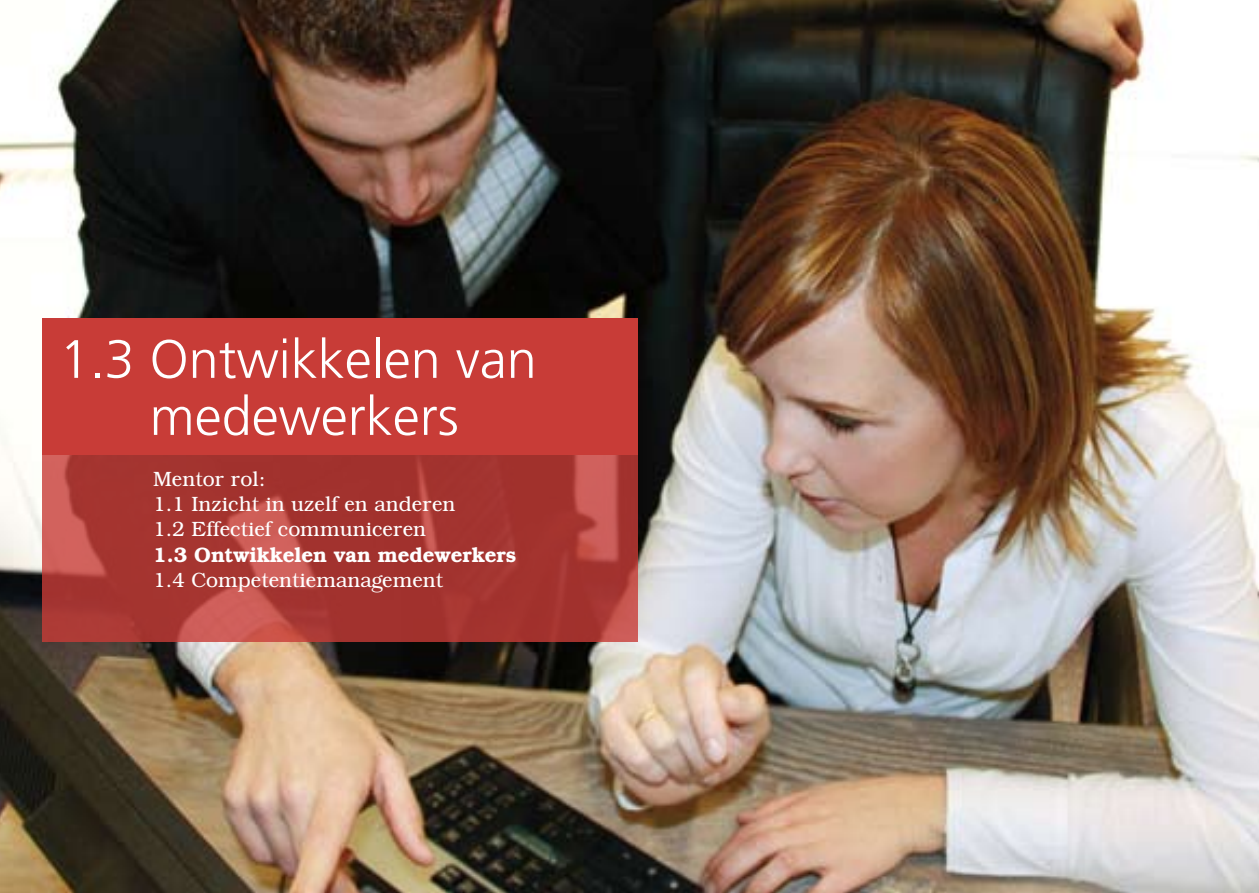
<style>
.page{position:relative;width:1259px;height:893px;background:#fff}
.page>*{position:absolute;margin:0;border:0;box-sizing:border-box;transform-origin:0 0}
.t1{font:300 54px/57px "Frutiger";color:#fff;text-align:center}
.t2{font:300 21px/25.2px "Bookman IT Cby BT";color:#fff}
.t3{font:600 21px "Bookman IT Cby BT";color:#fff}
</style>
<div class="page">
<img style="left:0;top:0;width:1259px;height:893px">
<div style="left:43px;top:318px;width:595px;height:136px;background:#c83c37"></div>
<svg style="left:43px;top:454px;width:595px;height:187px;background:#ab3b36"></svg>
<h1 class="t1" style="left:60px;top:331px;width:479px">1.3 Ontwikkelen van medewerkers</h1>
<p class="t2" style="left:153px;top:466px;width:304px">Mentor rol:<br>1.1 Inzicht in uzelf en anderen<br>1.2 Effectief communiceren</p>
<p class="t3" style="left:153px;top:542px;width:365px">1.3 Ontwikkelen van medewerkers</p>
<p class="t2" style="left:153px;top:567px;width:291px">1.4 Competentiemanagement</p>
</div>
